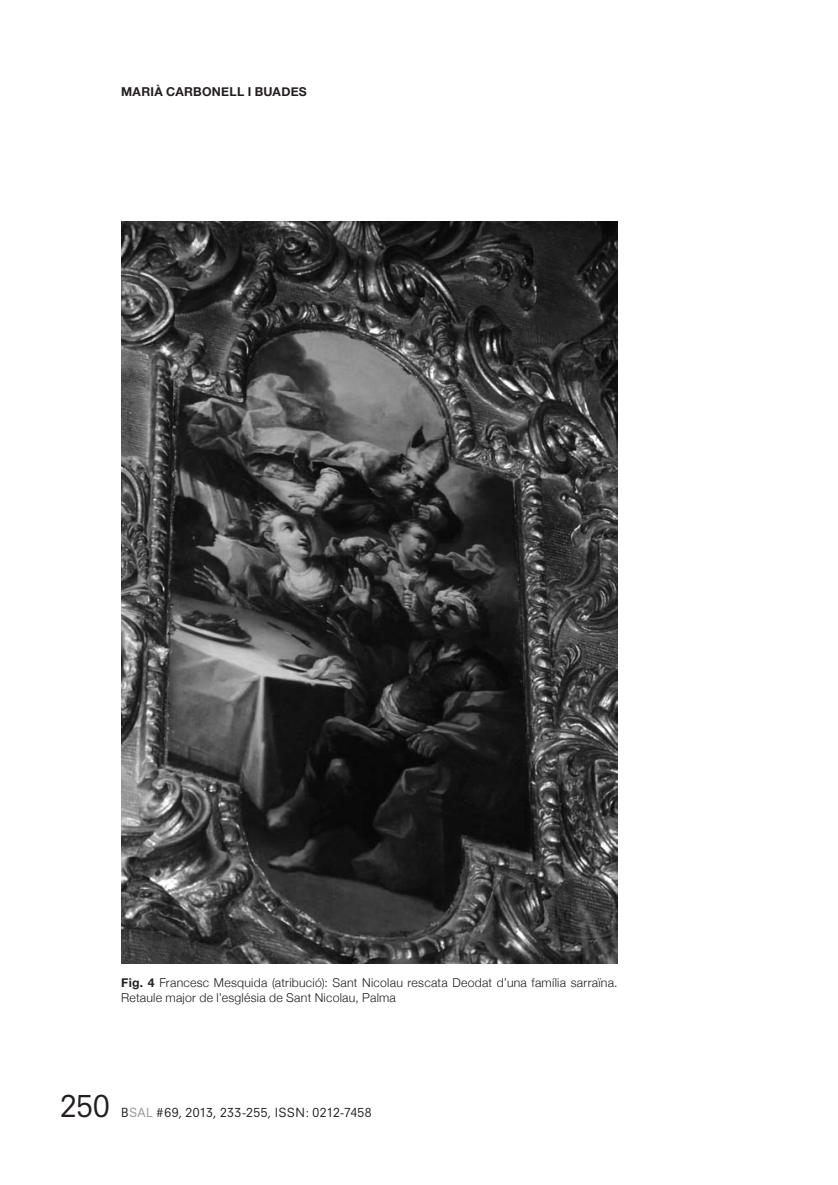
<style>
.page{position:relative;width:838px;height:1185px;background:#fff}
.page>*{position:absolute;margin:0;border:0;box-sizing:border-box;transform-origin:0 0}
.t1{font:29.75px "Neuzeit S";color:#231f20}
.t2{font:300 12.25px/14.7px "Helvetica Neue";letter-spacing:.02em;color:#231f20}
.t3{font:12.25px "Neuzeit S";letter-spacing:.03em;color:#231f20}
.t4{font:700 12.25px "Helvetica Neue";letter-spacing:.025em;color:#231f20}
.s1{font-weight:700}
.s2{color:#939598}
</style>
<div class="page">
<img style="left:121px;top:222px;width:496px;height:741px">
<p class="t4" style="left:121px;top:81px;width:187px">MARIÀ CARBONELL I BUADES</p>
<p class="t2" style="left:121px;top:974px;width:498px"><span class="s1">Fig. 4</span> Francesc Mesquida (atribució): Sant Nicolau rescata Deodat d’una família sarraïna.<br>Retaule major de l’església de Sant Nicolau, Palma</p>
<h1 class="t1" style="left:60px;top:1087px;width:51px">250</h1>
<p class="t3" style="left:121px;top:1104px;width:252px">B<span class="s2">SAL</span> #69, 2013, 233-255, ISSN: 0212-7458</p>
</div>
